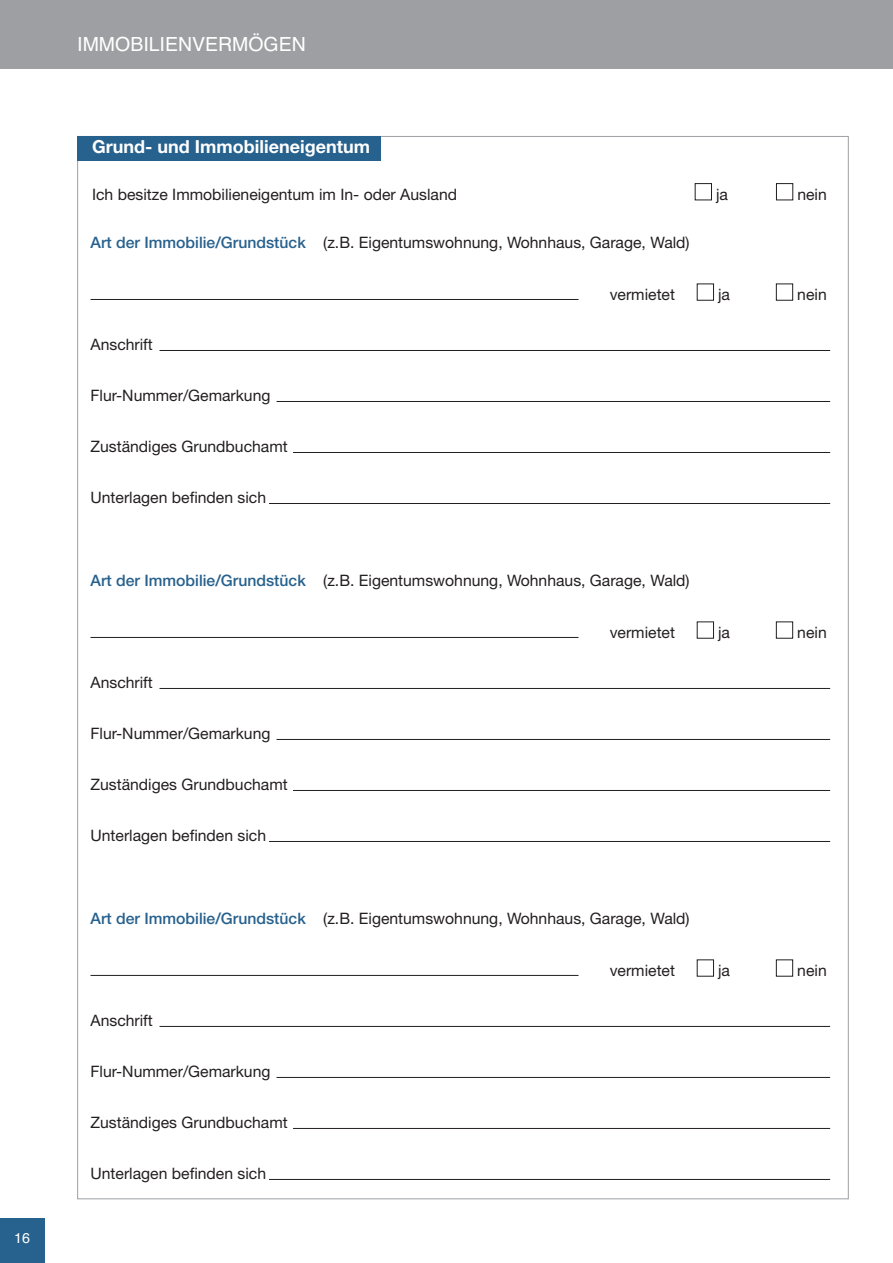
<style>
.page{position:relative;width:893px;height:1263px;background:#fff}
.page>*{position:absolute;margin:0;border:0;box-sizing:border-box;transform-origin:0 0}
.t1{font:19.5px "Helvetica";color:#fff}
.t2{font:700 18px "Helvetica Neue LT Std";color:#fff}
.t3{font:15.75px "Helvetica Neue LT Std";color:#231f20}
.t4{font:14.25px "Helvetica";color:#fff}
.s1{font-weight:500;color:#27618d}
</style>
<div class="page">
<div style="left:0;top:1218px;width:45px;height:45px;background:#27618d"></div>
<div style="left:0;top:0;width:893px;height:69px;background:#9d9fa2"></div>
<div style="left:695px;top:183px;width:17px;height:17px;border:1px solid #231f20"></div>
<div style="left:776px;top:183px;width:17px;height:17px;border:1px solid #231f20"></div>
<div style="left:77px;top:136px;width:304px;height:24px;background:#27618d"></div>
<hr style="left:90px;top:299px;width:488px;height:1px;background:#231f20">
<hr style="left:159px;top:350px;width:671px;height:1px;background:#231f20">
<hr style="left:276px;top:401px;width:554px;height:1px;background:#231f20">
<hr style="left:293px;top:452px;width:537px;height:1px;background:#231f20">
<hr style="left:269px;top:503px;width:561px;height:1px;background:#231f20">
<div style="left:697px;top:284px;width:17px;height:16px;border:1px solid #231f20"></div>
<div style="left:776px;top:284px;width:17px;height:16px;border:1px solid #231f20"></div>
<hr style="left:90px;top:637px;width:488px;height:1px;background:#231f20">
<hr style="left:159px;top:688px;width:671px;height:1px;background:#231f20">
<hr style="left:276px;top:739px;width:554px;height:1px;background:#231f20">
<hr style="left:293px;top:790px;width:537px;height:1px;background:#231f20">
<hr style="left:269px;top:841px;width:561px;height:1px;background:#231f20">
<div style="left:697px;top:622px;width:17px;height:16px;border:1px solid #231f20"></div>
<div style="left:776px;top:622px;width:17px;height:16px;border:1px solid #231f20"></div>
<hr style="left:90px;top:975px;width:488px;height:1px;background:#231f20">
<hr style="left:159px;top:1026px;width:671px;height:1px;background:#231f20">
<hr style="left:276px;top:1077px;width:554px;height:1px;background:#231f20">
<hr style="left:293px;top:1128px;width:537px;height:1px;background:#231f20">
<hr style="left:269px;top:1179px;width:561px;height:1px;background:#231f20">
<div style="left:697px;top:960px;width:17px;height:16px;border:1px solid #231f20"></div>
<div style="left:776px;top:960px;width:17px;height:16px;border:1px solid #231f20"></div>
<p class="t4" style="left:14px;top:1229px;width:17px">16</p>
<p class="t1" style="left:77px;top:33px;width:230px">IMMOBILIENVERMÖGEN</p>
<p class="t2" style="left:92px;top:141px;width:279px">Grund- und Immobilieneigentum</p>
<p class="t3" style="left:92px;top:189px;width:366px">Ich besitze Immobilieneigentum im In- oder Ausland</p>
<p class="t3" style="left:716px;top:189px;width:13px">ja</p>
<p class="t3" style="left:797px;top:189px;width:31px">nein</p>
<p class="t3" style="left:90px;top:237px;width:601px"><span class="s1">Art der Immobilie/Grundstück</span> (z.B. Eigentumswohnung, Wohnhaus, Garage, Wald)</p>
<p class="t3" style="left:90px;top:339px;width:64px">Anschrift</p>
<p class="t3" style="left:90px;top:390px;width:182px">Flur-Nummer/Gemarkung</p>
<p class="t3" style="left:90px;top:441px;width:199px">Zuständiges Grundbuchamt</p>
<p class="t3" style="left:90px;top:492px;width:177px">Unterlagen befinden sich</p>
<p class="t3" style="left:610px;top:289px;width:67px">vermietet</p>
<p class="t3" style="left:718px;top:289px;width:13px">ja</p>
<p class="t3" style="left:797px;top:289px;width:31px">nein</p>
<p class="t3" style="left:90px;top:575px;width:601px"><span class="s1">Art der Immobilie/Grundstück</span> (z.B. Eigentumswohnung, Wohnhaus, Garage, Wald)</p>
<p class="t3" style="left:90px;top:677px;width:64px">Anschrift</p>
<p class="t3" style="left:90px;top:728px;width:182px">Flur-Nummer/Gemarkung</p>
<p class="t3" style="left:90px;top:779px;width:199px">Zuständiges Grundbuchamt</p>
<p class="t3" style="left:90px;top:830px;width:177px">Unterlagen befinden sich</p>
<p class="t3" style="left:610px;top:627px;width:67px">vermietet</p>
<p class="t3" style="left:718px;top:627px;width:13px">ja</p>
<p class="t3" style="left:797px;top:627px;width:31px">nein</p>
<p class="t3" style="left:90px;top:913px;width:601px"><span class="s1">Art der Immobilie/Grundstück</span> (z.B. Eigentumswohnung, Wohnhaus, Garage, Wald)</p>
<p class="t3" style="left:90px;top:1015px;width:64px">Anschrift</p>
<p class="t3" style="left:90px;top:1066px;width:182px">Flur-Nummer/Gemarkung</p>
<p class="t3" style="left:90px;top:1117px;width:199px">Zuständiges Grundbuchamt</p>
<p class="t3" style="left:90px;top:1168px;width:177px">Unterlagen befinden sich</p>
<p class="t3" style="left:610px;top:965px;width:67px">vermietet</p>
<p class="t3" style="left:718px;top:965px;width:13px">ja</p>
<p class="t3" style="left:797px;top:965px;width:31px">nein</p>
</div>
